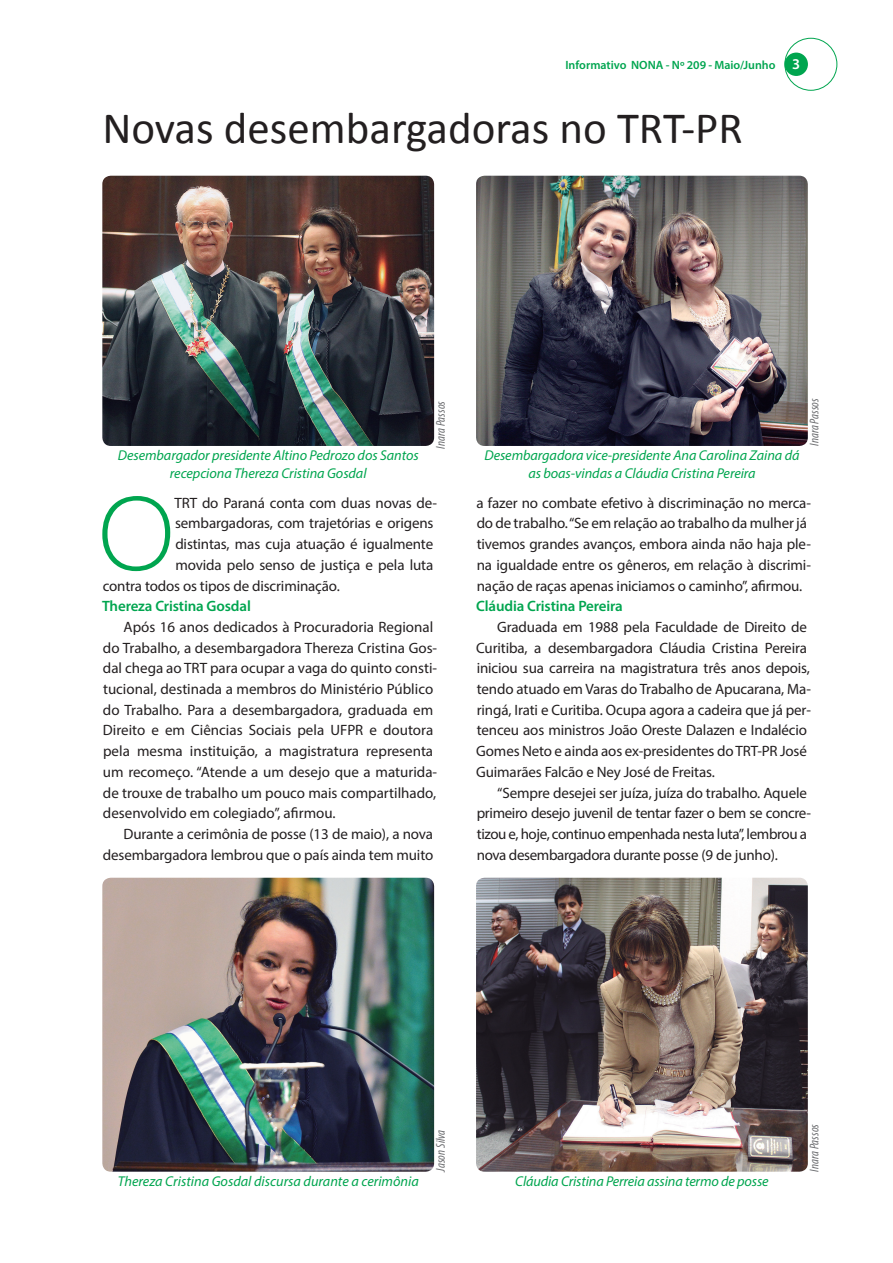
<style>
.page{position:relative;width:893px;height:1263px;background:#fff}
.page>*{position:absolute;margin:0;border:0;box-sizing:border-box;transform-origin:0 0}
.texto_internas{font:300 103.65px "Segoe UI";color:#00a54f}
.titulo_noticias{font:45px "Calibri";color:#231f20}
.texto_internas-2{font:15px/20.7px "Myriad Pro";letter-spacing:-.01em;color:#231f20}
.texto_internas-3{font:600 15px "Myriad Pro";letter-spacing:-.01em;color:#00a54f}
.legenda_fotos{font:italic 14.25px/18px "Myriad Pro";letter-spacing:-.005em;color:#00a54f;text-align:center}
.t1{font:italic condensed 12.75px "Myriad Pro";letter-spacing:.005em;color:#6c6d70}
.texto_internas-4{font:600 12px "Myriad Pro";color:#00a54f}
.s1{font-size:15px;color:#fff}
</style>
<div class="page">
<div style="left:784px;top:53px;width:24px;height:23px;background:#00a54f;border-radius:50%"></div>
<div style="left:784px;top:38px;width:53px;height:53px;border:1px solid #00a54f;border-radius:50%"></div>
<img style="left:476px;top:176px;width:332px;height:270px">
<img style="left:476px;top:878px;width:332px;height:294px">
<img style="left:102px;top:176px;width:332px;height:270px">
<img style="left:102px;top:878px;width:332px;height:294px">
<p class="texto_internas-4" style="left:565px;top:57px;width:236px">Informativo NONA - Nº 209 - Maio/Junho <span class="s1">3</span></p>
<p class="titulo_noticias" style="left:102px;top:100px;width:642px">Novas desembargadoras no TRT-PR</p>
<p class="legenda_fotos" style="left:118px;top:446px;width:302px">Desembargador presidente Altino Pedrozo dos Santos recepciona Thereza Cristina Gosdal</p>
<p class="t1" style="left:433px;top:449px;width:49px;rotate:-90deg">Inara Passos</p>
<p class="legenda_fotos" style="left:484px;top:446px;width:317px">Desembargadora vice-presidente Ana Carolina Zaina dá</p>
<p class="legenda_fotos" style="left:528px;top:464px;width:229px">as boas-vindas a Cláudia Cristina Pereira</p>
<p class="t1" style="left:807px;top:446px;width:49px;rotate:-90deg">Inara Passos</p>
<p class="texto_internas" style="left:97px;top:462px;width:80px">O</p>
<p class="texto_internas-2" style="left:174px;top:492px;width:264px">TRT do Paraná conta com duas novas de-</p>
<p class="texto_internas-2" style="left:175px;top:513px;width:260px">sembargadoras, com trajetórias e origens</p>
<p class="texto_internas-2" style="left:175px;top:533px;width:259px">distintas, mas cuja atuação é igualmente</p>
<p class="texto_internas-2" style="left:175px;top:554px;width:259px">movida pelo senso de justiça e pela luta</p>
<p class="texto_internas-2" style="left:103px;top:575px;width:239px">contra todos os tipos de discriminação.</p>
<p class="texto_internas-3" style="left:102px;top:597px;width:150px">Thereza Cristina Gosdal</p>
<p class="texto_internas-2" style="left:103px;top:616px;width:336px;text-indent:21px">Após 16 anos dedicados à Procuradoria Regional do Trabalho, a desembargadora Thereza Cristina Gos&shy;dal chega ao TRT para ocupar a vaga do quinto consti&shy;tucional, destinada a membros do Ministério Público do Trabalho. Para a desembargadora, graduada em Direito e em Ciências Sociais pela UFPR e doutora pela mesma instituição, a magistratura representa um recomeço. “Atende a um desejo que a maturida&shy;de trouxe de trabalho um pouco mais compartilhado, desenvolvido em colegiado”, afirmou.</p>
<p class="texto_internas-2" style="left:103px;top:823px;width:332px;text-align:right">Durante a cerimônia de posse (13 de maio), a nova desembargadora lembrou que o país ainda tem muito</p>
<p class="texto_internas-2" style="left:476px;top:492px;width:336px">a fazer no combate efetivo à discriminação no merca&shy;do de trabalho. “Se em relação ao trabalho da mulher já tivemos grandes avanços, embora ainda não haja ple&shy;na igualdade entre os gêneros, em relação à discrimi&shy;nação de raças apenas iniciamos o caminho”, afirmou.</p>
<p class="texto_internas-3" style="left:476px;top:597px;width:148px">Cláudia Cristina Pereira</p>
<p class="texto_internas-2" style="left:476px;top:616px;width:336px;text-indent:21px">Graduada em 1988 pela Faculdade de Direito de Curitiba, a desembargadora Cláudia Cristina Pereira iniciou sua carreira na magistratura três anos depois, tendo atuado em Varas do Trabalho de Apucarana, Ma&shy;ringá, Irati e Curitiba. Ocupa agora a cadeira que já per&shy;tenceu aos ministros João Oreste Dalazen e Indalécio Gomes Neto e ainda aos ex-presidentes do TRT-PR José Guimarães Falcão e Ney José de Freitas.</p>
<p class="texto_internas-2" style="left:477px;top:782px;width:336px;text-indent:21px">“Sempre desejei ser juíza, juíza do trabalho. Aquele primeiro desejo juvenil de tentar fazer o bem se concre&shy;tizou e, hoje, continuo empenhada nesta luta”, lembrou a nova desembargadora durante posse (9 de junho).</p>
<p class="legenda_fotos" style="left:118px;top:1172px;width:303px">Thereza Cristina Gosdal discursa durante a cerimônia</p>
<p class="t1" style="left:433px;top:1172px;width:44px;rotate:-90deg">Jason Silva</p>
<p class="legenda_fotos" style="left:515px;top:1172px;width:255px">Cláudia Cristina Perreia assina termo de posse</p>
<p class="t1" style="left:807px;top:1172px;width:49px;rotate:-90deg">Inara Passos</p>
</div>
